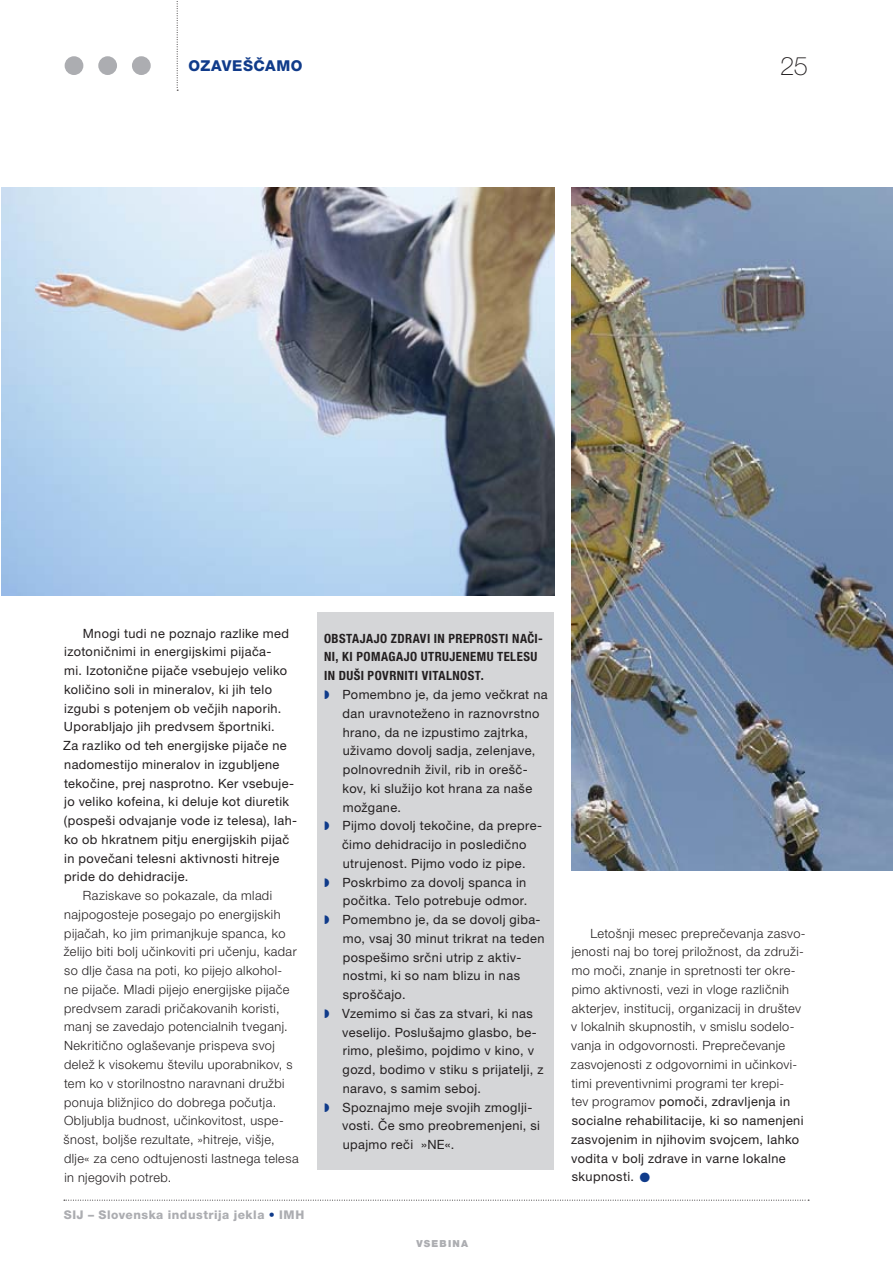
<style>
.page{position:relative;width:893px;height:1263px;background:#fff}
.page>*{position:absolute;margin:0;border:0;box-sizing:border-box;transform-origin:0 0}
.t1{font:100 25.5px "Helvetica Neue LT Pro";color:#231f20}
.t2{font:800 15px "Helvetica Neue LT Pro";letter-spacing:.04em;color:#103b8a}
.t3{font:12.75px/18.8px "Helvetica Neue LT Pro";letter-spacing:.03em;color:#231f20}
.t4{font:300 12.75px/18.8px "Helvetica Neue LT Pro";letter-spacing:.03em;color:#231f20}
.t5{font:700 condensed 12.75px/18.8px "Helvetica Neue LT Pro";letter-spacing:.035em;color:#231f20}
.t6{font:800 12px "Helvetica Neue LT Pro";letter-spacing:.045em;color:#acadb1}
.t7{font:900 9.75px "Helvetica Neue LT Pro";letter-spacing:.125em;color:#acadb1}
.s1{color:#103b8a}
.s2{font-weight:400}
.s3{font-weight:700;font-size:27px;color:#103b8a}
</style>
<div class="page">
<svg style="left:64px;top:1200px;width:745px;height:1px"></svg>
<div style="left:65px;top:56px;width:18px;height:19px;background:#acadb1;border-radius:50%"></div>
<div style="left:98px;top:56px;width:19px;height:19px;background:#acadb1;border-radius:50%"></div>
<div style="left:132px;top:56px;width:19px;height:19px;background:#acadb1;border-radius:50%"></div>
<svg style="left:177px;top:1px;width:1px;height:90px"></svg>
<div style="left:317px;top:612px;width:237px;height:558px;background:#d5d6d8"></div>
<img style="left:1px;top:188px;width:553px;height:407px">
<img style="left:571px;top:188px;width:322px;height:682px">
<p class="t2" style="left:188px;top:57px;width:35px">Ozave</p>
<p class="t2" style="left:243px;top:57px;width:61px">ščamo</p>
<h1 class="t1" style="left:780px;top:51px;width:29px">25</h1>
<p class="t3" style="left:63px;top:623px;width:236px;text-indent:20px">Mnogi tudi ne poznajo razlike med izotoničnimi in energijskimi pijača-<br>mi. Izotonične pijače vsebujejo veliko količino soli in mineralov, ki jih telo izgubi s potenjem ob večjih naporih.<br>Uporabljajo jih predvsem športniki.<br>Za razliko od teh energijske pijače ne nadomestijo mineralov in izgubljene tekočine, prej nasprotno. Ker vsebuje&shy;jo veliko kofeina, ki deluje kot diuretik (pospeši odvajanje vode iz telesa), lah&shy;ko ob hkratnem pitju energijskih pijač in povečani telesni aktivnosti hitreje pride do dehidracije.</p>
<p class="t4" style="left:64px;top:886px;width:237px;text-indent:19px">Raziskave so pokazale, da mladi najpogosteje posegajo po energijskih pijačah, ko jim primanjkuje spanca, ko želijo biti bolj učinkoviti pri učenju, kadar so dlje časa na poti, ko pijejo alkohol-<br>ne pijače. M ladi pijejo energijske pijače predvsem zaradi pričakovanih koristi, manj se zavedajo potencialnih tveganj.<br>Nekritično oglaševanje prispeva svoj delež k visokemu številu uporabnikov, s tem ko v storilnostno naravnani družbi ponuja bližnjico do dobrega počutja.<br>Obljublja budnost, učinkovitost, uspe&shy;šnost, boljše rezultate, »hitreje, višje, dlje« za ceno odtujenosti lastnega telesa in njegovih potreb.</p>
<p class="t6" style="left:64px;top:1207px;width:242px">SIJ – Slovenska industrija jekla <span class="s1">•</span> IMH</p>
<p class="t5" style="left:324px;top:629px;width:220px">OBSTAJAJO ZDRAVI IN PREPROSTI NAČI-<br>NI, KI POMAGAJO UTRUJENEMU TELESU<br>IN DUŠI POVRNITI VITALNOST.</p>
<p class="t3" style="left:342px;top:685px;width:207px">Pomembno je, da jemo večkrat na dan uravnoteženo in raznovrstno hrano, da ne izpustimo zajtrka, uživamo dovolj sadja, zelenjave, polnovrednih živil, rib in orešč&shy;kov, ki služijo kot hrana za naše možgane.<br>Pijmo dovolj tekočine, da prepre&shy;čimo dehidracijo in posledično utrujenost. Pijmo vodo iz pipe.<br>Poskrbimo za dovolj spanca in počitka. Telo potrebuje odmor.<br>Pomembno je, da se dovolj giba&shy;mo, vsaj 30 minut trikrat na teden pospešimo srčni utrip z aktiv&shy;nostmi, ki so nam blizu in nas sproščajo.<br>Vzemimo si čas za stvari, ki nas veselijo. Poslušajmo glasbo, be&shy;rimo, plešimo, pojdimo v kino, v gozd, bodimo v stiku s prijatelji, z naravo, s samim seboj.<br>Spoznajmo meje svojih zmoglji&shy;vosti. Če smo preobremenjeni, si upajmo reči »NE«.</p>
<p class="t7" style="left:416px;top:1238px;width:53px">VSEBINA</p>
<p class="t4" style="left:571px;top:923px;width:236px;text-indent:19px">Letošnji mesec preprečevanja zasvo&shy;jenosti naj bo torej priložnost, da združi&shy;mo moči, znanje in spretnosti ter okre&shy;pimo aktivnosti, vezi in vloge različnih akterjev, institucij, organizacij in društev v lokalnih skupnostih, v smislu sodelo&shy;vanja in odgovornosti. Preprečevanje zasvojenosti z odgovornimi in učinkovi&shy;timi preventivnimi programi ter krepi-<br>tev programov <span class="s2">pomoči, zdravljenja in socialne rehabilitacije, ki so namenjeni zasvojenim in njihovim svojcem, lahko vodita v bolj zdrave in varne lokalne skupnosti.</span> <span class="s3">•</span></p>
</div>
